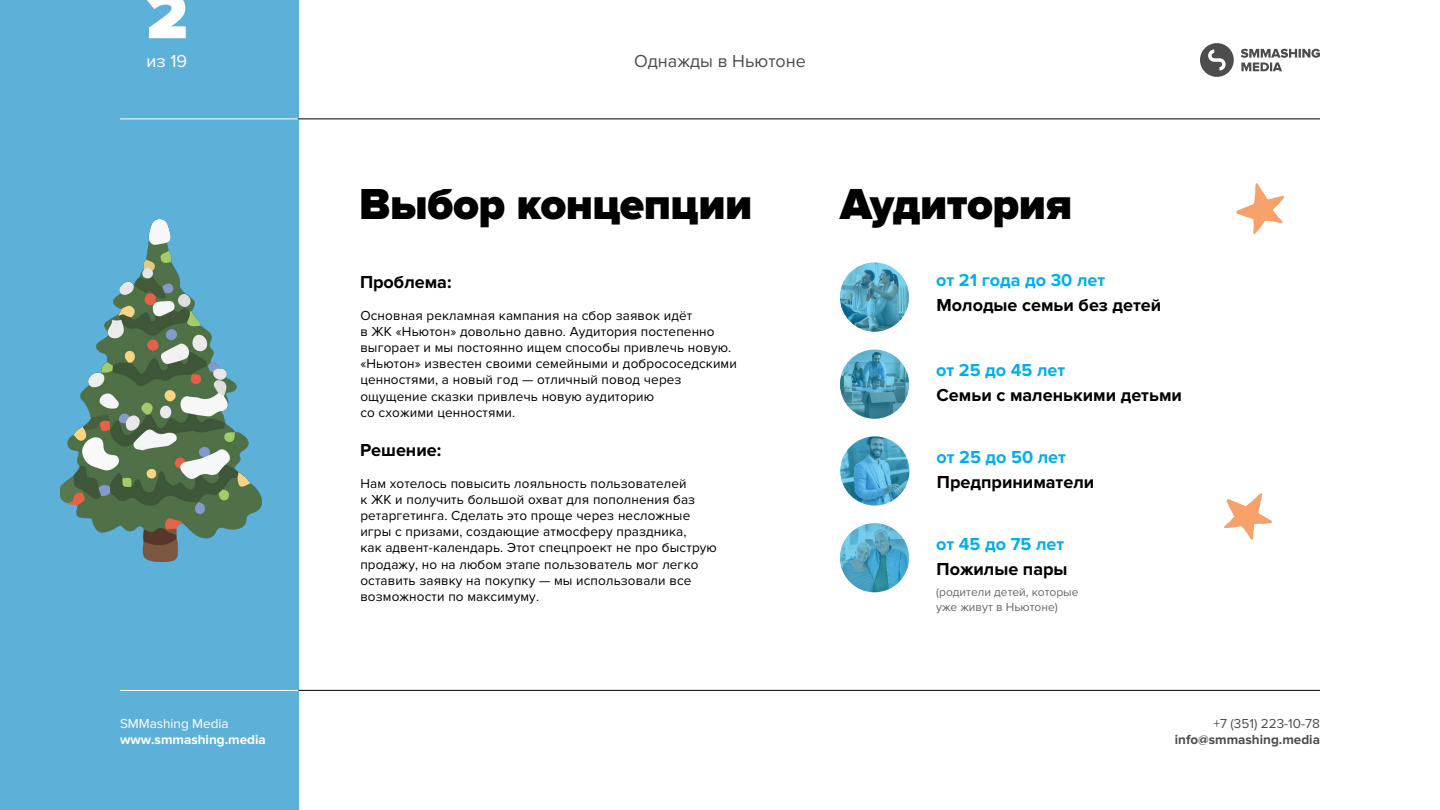
<style>
.page{position:relative;width:1440px;height:810px;background:#fff}
.page>*{position:absolute;margin:0;border:0;box-sizing:border-box;transform-origin:0 0}
.t1{font:900 67.5px "Proxima Nova";color:#fff}
.t2{font:900 45px "Proxima Nova";letter-spacing:-.015em;color:#000}
.t3{font:700 18px "Proxima Nova";color:#000}
.t4{font:700 18px "Proxima Nova";color:#00aeef}
.t5{font:18px "Proxima Nova";color:#4d4d4d}
.t6{font:18px "Proxima Nova";color:#fff}
.t7{font:13.5px/16.2px "Proxima Nova";letter-spacing:.01em;color:#000}
.t8{font:700 13.5px "Proxima Nova";color:#4d4d4d}
.t9{font:700 13.5px "Proxima Nova";color:#fff}
.t10{font:13.5px "Proxima Nova";color:#4d4d4d}
.t11{font:13.5px "Proxima Nova";color:#fff}
.t12{font:12px/14.4px "Proxima Nova";color:#000}
</style>
<div class="page">
<div style="left:0;top:0;width:298px;height:810px;background:#5db1d9"></div>
<hr style="left:120px;top:118px;width:178px;height:1px;background:#fff">
<hr style="left:298px;top:118px;width:1022px;height:1px;background:#000">
<svg style="left:1241px;top:49px;width:79px;height:22px"></svg>
<svg style="left:1200px;top:43px;width:34px;height:34px"></svg>
<hr style="left:298px;top:690px;width:1022px;height:1px;background:#000">
<hr style="left:120px;top:690px;width:178px;height:1px;background:#fff">
<img style="left:60px;top:219px;width:202px;height:342px">
<img style="left:840px;top:263px;width:69px;height:69px">
<img style="left:840px;top:350px;width:69px;height:69px">
<img style="left:840px;top:436px;width:69px;height:69px">
<img style="left:840px;top:523px;width:69px;height:69px">
<svg style="left:1236px;top:183px;width:48px;height:51px"></svg>
<svg style="left:1224px;top:493px;width:48px;height:47px"></svg>
<p class="t1" style="left:146px;top:-23px;width:43px">2</p>
<p class="t6" style="left:147px;top:51px;width:42px">из 19</p>
<p class="t5" style="left:634px;top:51px;width:173px">Однажды в Ньютоне</p>
<p class="t11" style="left:120px;top:716px;width:110px">SMMashing Media</p>
<p class="t9" style="left:120px;top:732px;width:147px">www.smmashing.media</p>
<p class="t2" style="left:359px;top:178px;width:395px">Выбор концепции</p>
<p class="t3" style="left:360px;top:272px;width:93px">Проблема:</p>
<p class="t7" style="left:360px;top:307px;width:378px">Основная рекламная кампания на сбор заявок идёт<br>в ЖК «Ньютон» довольно давно. Аудитория постепенно выгорает и мы постоянно ищем способы привлечь новую. «Ньютон» известен своими семейными и добрососедскими ценностями, а новый год — отличный повод через ощущение сказки привлечь новую аудиторию<br>со схожими ценностями.</p>
<p class="t3" style="left:360px;top:439px;width:83px">Решение:</p>
<p class="t7" style="left:360px;top:475px;width:358px">Нам хотелось повысить лояльность пользователей<br>к ЖК и получить большой охват для пополнения баз ретаргетинга. Сделать это проще через несложные игры с призами, создающие атмосферу праздника,<br>как адвент-календарь. Этот спецпроект не про быструю продажу, но на любом этапе пользователь мог легко оставить заявку на покупку — мы использовали все возможности по максимуму.</p>
<p class="t2" style="left:840px;top:178px;width:234px">Аудитория</p>
<p class="t4" style="left:936px;top:270px;width:170px">от 21 года до 30 лет</p>
<p class="t3" style="left:937px;top:295px;width:226px">Молодые семьи без детей</p>
<p class="t4" style="left:936px;top:360px;width:131px">от 25 до 45 лет</p>
<p class="t3" style="left:937px;top:385px;width:247px">Семьи с маленькими детьми</p>
<p class="t4" style="left:937px;top:447px;width:131px">от 25 до 50 лет</p>
<p class="t3" style="left:937px;top:471px;width:159px">Предприниматели</p>
<p class="t4" style="left:936px;top:533px;width:130px">от 45 до 75 лет</p>
<p class="t12" style="left:936px;top:585px;width:144px">(родители детей, которые уже живут в Ньютоне)</p>
<p class="t3" style="left:937px;top:558px;width:133px">Пожилые пары</p>
<p class="t10" style="left:1213px;top:716px;width:108px">+7 (351) 223-10-78</p>
<p class="t8" style="left:1175px;top:732px;width:147px">info@smmashing.media</p>
</div>
